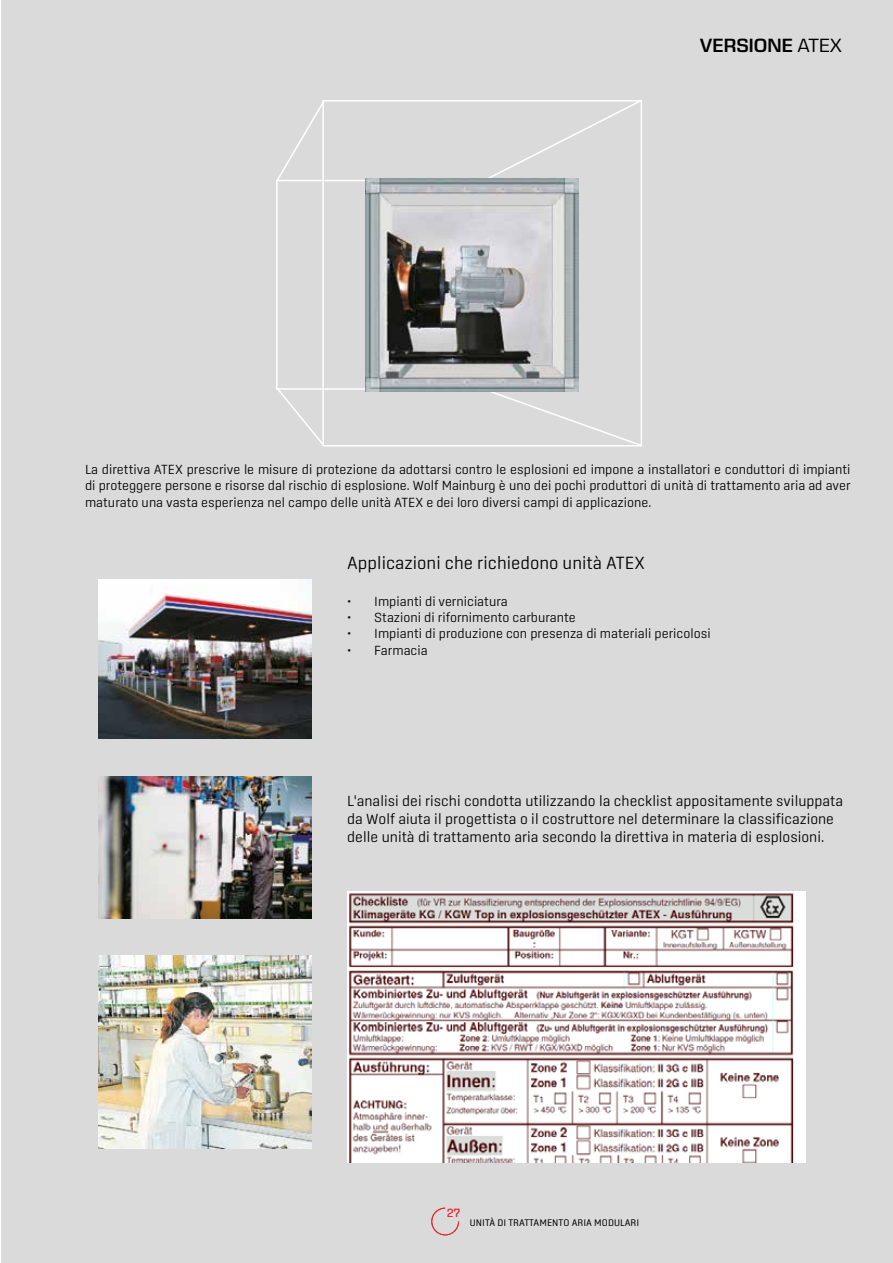
<style>
.page{position:relative;width:893px;height:1263px;background:#fff}
.page>*{position:absolute;margin:0;border:0;box-sizing:border-box;transform-origin:0 0}
.t1{font:600 19.5px "Eurostile Next LT Pro";color:#000}
.t2{font:300 18px "Center";color:#000}
.t3{font:300 15px/18px "Center";color:#000}
.t4{font:300 13.5px/16.2px "Center";color:#000;text-align:justify}
.t5{font:300 12px "Center";color:#e62a32}
.t6{font:9.75px "Center";letter-spacing:.005em;color:#000}
.s1{font-weight:400}
</style>
<div class="page">
<div style="left:1px;top:0;width:892px;height:1263px;background:#dadada"></div>
<svg style="left:431px;top:1207px;width:28px;height:29px"></svg>
<svg style="left:276px;top:100px;width:50px;height:83px"></svg>
<svg style="left:481px;top:100px;width:161px;height:83px"></svg>
<svg style="left:480px;top:387px;width:162px;height:60px"></svg>
<svg style="left:276px;top:386px;width:50px;height:61px"></svg>
<img style="left:366px;top:179px;width:212px;height:212px">
<img style="left:99px;top:579px;width:212px;height:160px">
<img style="left:99px;top:956px;width:212px;height:192px">
<img style="left:99px;top:776px;width:212px;height:142px">
<img style="left:348px;top:892px;width:458px;height:271px">
<h1 class="t1" style="left:700px;top:35px;width:143px">VERSIONE <span class="s1">ATEX</span></h1>
<p class="t4" style="left:85px;top:461px;width:767px">La direttiva ATEX prescrive le misure di protezione da adottarsi contro le esplosioni ed impone a installatori e conduttori di impianti di proteggere persone e risorse dal rischio di esplosione. Wolf Mainburg è uno dei pochi produttori di unità di trattamento aria ad aver maturato una vasta esperienza nel campo delle unità ATEX e dei loro diversi campi di applicazione.</p>
<h2 class="t2" style="left:347px;top:553px;width:299px">Applicazioni che richiedono unità ATEX</h2>
<p class="t4" style="left:347px;top:593px;width:162px">• Impianti di verniciatura</p>
<p class="t4" style="left:347px;top:609px;width:230px">• Stazioni di rifornimento carburante</p>
<p class="t4" style="left:347px;top:625px;width:365px">• Impianti di produzione con presenza di materiali pericolosi</p>
<p class="t4" style="left:347px;top:642px;width:82px">• Farmacia</p>
<p class="t3" style="left:347px;top:792px;width:497px">L'analisi dei rischi condotta utilizzando la checklist appositamente sviluppata da Wolf aiuta il progettista o il costruttore nel determinare la classificazione delle unità di trattamento aria secondo la direttiva in materia di esplosioni.</p>
<p class="t5" style="left:447px;top:1206px;width:15px">27</p>
<p class="t6" style="left:470px;top:1217px;width:171px">UNITÀ DI TRATTAMENTO ARIA MODULARI</p>
</div>
